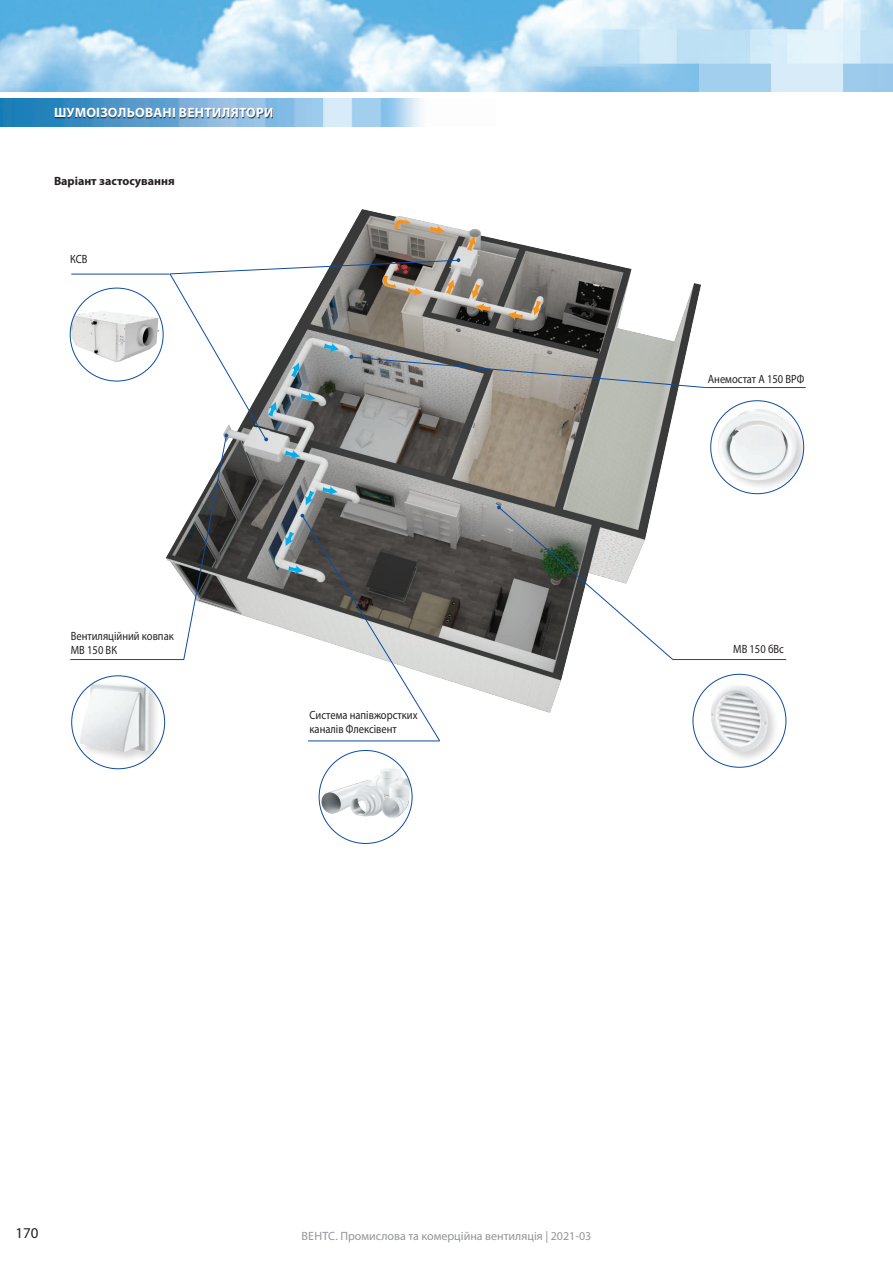
<style>
.page{position:relative;width:893px;height:1263px;background:#fff}
.page>*{position:absolute;margin:0;border:0;box-sizing:border-box;transform-origin:0 0}
.t1{font:15px "Myriad Pro";color:#231f20}
.t2{font:700 13.5px "Myriad Pro";letter-spacing:.02em;color:#fff}
.t3{font:12px/14.4px "Myriad Pro";color:#231f20;scale:.88 1}
.t4{font:12px "Myriad Pro";color:#939598}
.t5{font:700 12px "Myriad Pro";color:#231f20}
</style>
<div class="page">
<img style="left:0;top:0;width:893px;height:91px">
<img style="left:0;top:99px;width:422px;height:27px">
<div style="left:56px;top:109px;width:217px;height:9px;background:#231f20;opacity:.7"></div>
<img style="left:334px;top:209px;width:471px;height:242px">
<hr style="left:705px;top:387px;width:101px;height:1px;background:#0d4da1">
<hr style="left:71px;top:274px;width:99px;height:1px;background:#0d4da1">
<hr style="left:70px;top:659px;width:114px;height:1px;background:#0d4da1">
<img style="left:319px;top:769px;width:93px;height:54px">
<svg style="left:467px;top:236px;width:9px;height:15px"></svg>
<svg style="left:430px;top:225px;width:15px;height:10px"></svg>
<svg style="left:394px;top:216px;width:16px;height:13px"></svg>
<svg style="left:72px;top:258px;width:732px;height:511px"></svg>
<p class="t2" style="left:54px;top:104px;width:221px">ШУМОІЗОЛЬОВАНІ ВЕНТИЛЯТОРИ</p>
<p class="t5" style="left:54px;top:173px;width:122px">Варіант застосування</p>
<p class="t3" style="left:70px;top:251px;width:21px">КСВ</p>
<p class="t3" style="left:71px;top:628px;width:119px">Вентиляційний ковпак<br>МВ 150 ВК</p>
<p class="t3" style="left:309px;top:707px;width:124px">Система напівжорстких каналів Флексівент</p>
<p class="t3" style="left:708px;top:371px;width:111px">Анемостат А 150 ВРФ</p>
<p class="t3" style="left:733px;top:642px;width:59px">МВ 150 бВс</p>
<p class="t1" style="left:15px;top:1224px;width:25px">170</p>
<p class="t4" style="left:302px;top:1229px;width:291px">ВЕНТС. Промислова та комерційна вентиляція | 2021-03</p>
</div>
